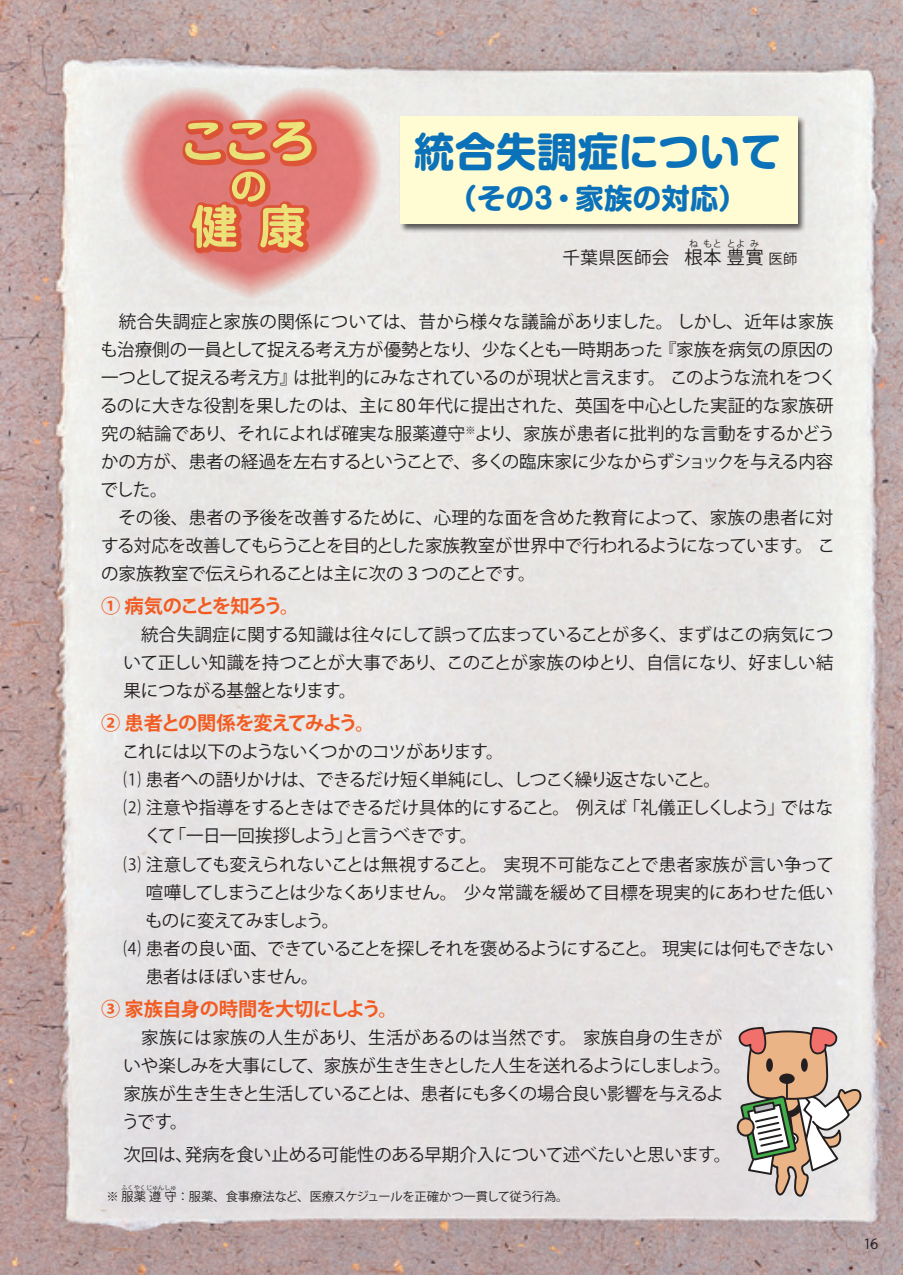
<style>
.page{position:relative;width:903px;height:1275px;background:#fff}
.page>*{position:absolute;margin:0;border:0;box-sizing:border-box;transform-origin:0 0}
.Text9pt2{font:700 40.43px "Shin M Go Pro";letter-spacing:.015em;color:#0b72ba}
.Text9pt2-2{font:700 28.35px "Shin M Go Pro";letter-spacing:.015em;color:#0b72ba}
.心の健康_見出し{font:700 19.25px "Koz Go Pro";letter-spacing:-.04em;color:#f25b21}
.心の健康_見出し-2{font:700 19.25px "Koz Go Pro";letter-spacing:-.075em;color:#f25b21}
.心の健康_見出し-3{font:700 19.25px "Koz Go Pro";letter-spacing:-.095em;color:#f25b21}
.心の健康本文{font:17.5px/28px "Koz Go Pro";letter-spacing:-.02em;color:#231f20}
.心の健康本文-2{font:17.5px "Koz Go Pro";letter-spacing:-.05em;color:#231f20}
.心の健康本文-3{font:17.5px "Koz Go Pro";color:#231f20}
.心の健康本文-4{font:17.5px "Koz Go Pro";letter-spacing:-.04em;color:#231f20}
.Text9pt2-3{font:17.5px "Koz Go Pro";letter-spacing:.02em;color:#231f20}
.Text9pt2-4{font:14.35px "Koz Go Pro";color:#231f20}
.t1{font:14px "Koz Go Pro";color:#231f20}
.キャプション{font:12.25px "Koz Go Pro";color:#231f20}
.Text9pt2-5{font:9.28px "Koz Go Pro";color:#231f20}
.キャプション-2{font:6.12px "Koz Go Pro";color:#231f20}
.s1{font-size:18.38px}
</style>
<div class="page">
<img style="left:0;top:0;width:903px;height:1275px">
<svg style="left:118px;top:101px;width:267px;height:174px;background:#e5b6b3"></svg>
<svg style="left:178px;top:115px;width:165px;height:148px;background:#e1886d"></svg>
<div style="left:398px;top:115px;width:408px;height:118px;background:#231f20;opacity:.75"></div>
<div style="left:400px;top:117px;width:397px;height:107px;background:#fffbd3"></div>
<svg style="left:736px;top:1026px;width:129px;height:183px;background:#cbbbae"></svg>
<p class="Text9pt2" style="left:414px;top:119px;width:368px">統合失調症について</p>
<p class="Text9pt2-2" style="left:448px;top:175px;width:300px">（その３・家族の対応）</p>
<p class="Text9pt2-5" style="left:689px;top:237px;width:11px">ね</p>
<p class="Text9pt2-5" style="left:703px;top:237px;width:20px">もと</p>
<p class="Text9pt2-5" style="left:727px;top:237px;width:20px">とよ</p>
<p class="Text9pt2-5" style="left:750px;top:237px;width:11px">み</p>
<p class="Text9pt2-3" style="left:563px;top:246px;width:203px">千葉県医師会 <span class="s1">根本豊實</span></p>
<p class="Text9pt2-4" style="left:768px;top:249px;width:30px">医師</p>
<p class="心の健康本文" style="left:100px;top:308px;width:738px">　統合失調症と家族の関係については、昔から様々な議論がありました。しかし、近年は家族も治療側の一員として捉える考え方が優勢となり、少なくとも一時期あった『家族を病気の原因の一つとして捉える考え方』は批判的にみなされているのが現状と言えます。 このような流れをつくるのに大きな役割を果したのは、主に80 年代に提出された、英国を中心とした実証的な家族研究の結論であり、それによれば確実な服薬遵守<sup>※</sup>より、家族が患者に批判的な言動をするかどうかの方が、患者の経過を左右するということで、多くの臨床家に少なからずショックを与える内容でした。</p>
<p class="心の健康本文" style="left:101px;top:504px;width:735px;text-align:justify">　その後、患者の予後を改善するために、心理的な面を含めた教育によって、家族の患者に対する対応を改善してもらうことを目的とした家族教室が世界中で行われるようになっています。 この家族教室で伝えられることは主に次の３つのことです。</p>
<p class="心の健康_見出し-3" style="left:101px;top:594px;width:200px">① 病気のことを知ろう。</p>
<p class="心の健康本文" style="left:123px;top:621px;width:712px;text-align:justify">　統合失調症に関する知識は往々にして誤って広まっていることが多く、まずはこの病気について正しい知識を持つことが大事であり、このことが家族のゆとり、自信になり、好ましい結果につながる基盤となります。</p>
<p class="心の健康_見出し-2" style="left:101px;top:711px;width:275px">② 患者との関係を変えてみよう。</p>
<p class="心の健康本文-4" style="left:122px;top:741px;width:383px">これには以下のようないくつかのコツがあります。</p>
<p class="心の健康本文-2" style="left:123px;top:769px;width:599px">⑴ 患者への語りかけは、できるだけ短く単純にし、しつこく繰り返さないこと。</p>
<p class="心の健康本文" style="left:144px;top:794px;width:691px;text-indent:-21px">⑵ 注意や指導をするときはできるだけ具体的にすること。 例えば「礼儀正しくしよう」ではなくて「一日一回挨拶しよう」と言うべきです。</p>
<p class="心の健康本文" style="left:145px;top:850px;width:690px;text-align:justify;text-indent:-22px">⑶ 注意しても変えられないことは無視すること。 実現不可能なことで患者家族が言い争って喧嘩してしまうことは少なくありません。 少々常識を緩めて目標を現実的にあわせた低いものに変えてみましょう。</p>
<p class="心の健康本文" style="left:146px;top:934px;width:689px;text-indent:-22px">⑷ 患者の良い面、できていることを探しそれを褒めるようにすること。 現実には何もできない患者はほぼいません。</p>
<p class="心の健康_見出し" style="left:101px;top:996px;width:298px">③ 家族自身の時間を大切にしよう。</p>
<p class="心の健康本文" style="left:122px;top:1024px;width:611px">　家族には家族の人生があり、生活があるのは当然です。 家族自身の生きがいや楽しみを大事にして、家族が生き生きとした人生を送れるようにしましょう。家族が生き生きと生活していることは、患者にも多くの場合良い影響を与えるようです。</p>
<p class="心の健康本文-3" style="left:123px;top:1143px;width:609px">次回は、発病を食い止める可能性のある早期介入について述べたいと思います。</p>
<p class="キャプション-2" style="left:122px;top:1184px;width:57px">ふくやくじゅんしゅ</p>
<p class="キャプション" style="left:106px;top:1189px;width:463px">※ 服薬遵守：服薬、食事療法など、医療スケジュールを正確かつ一貫して従う行為。</p>
<p class="t1" style="left:863px;top:1234px;width:16px">16</p>
</div>
